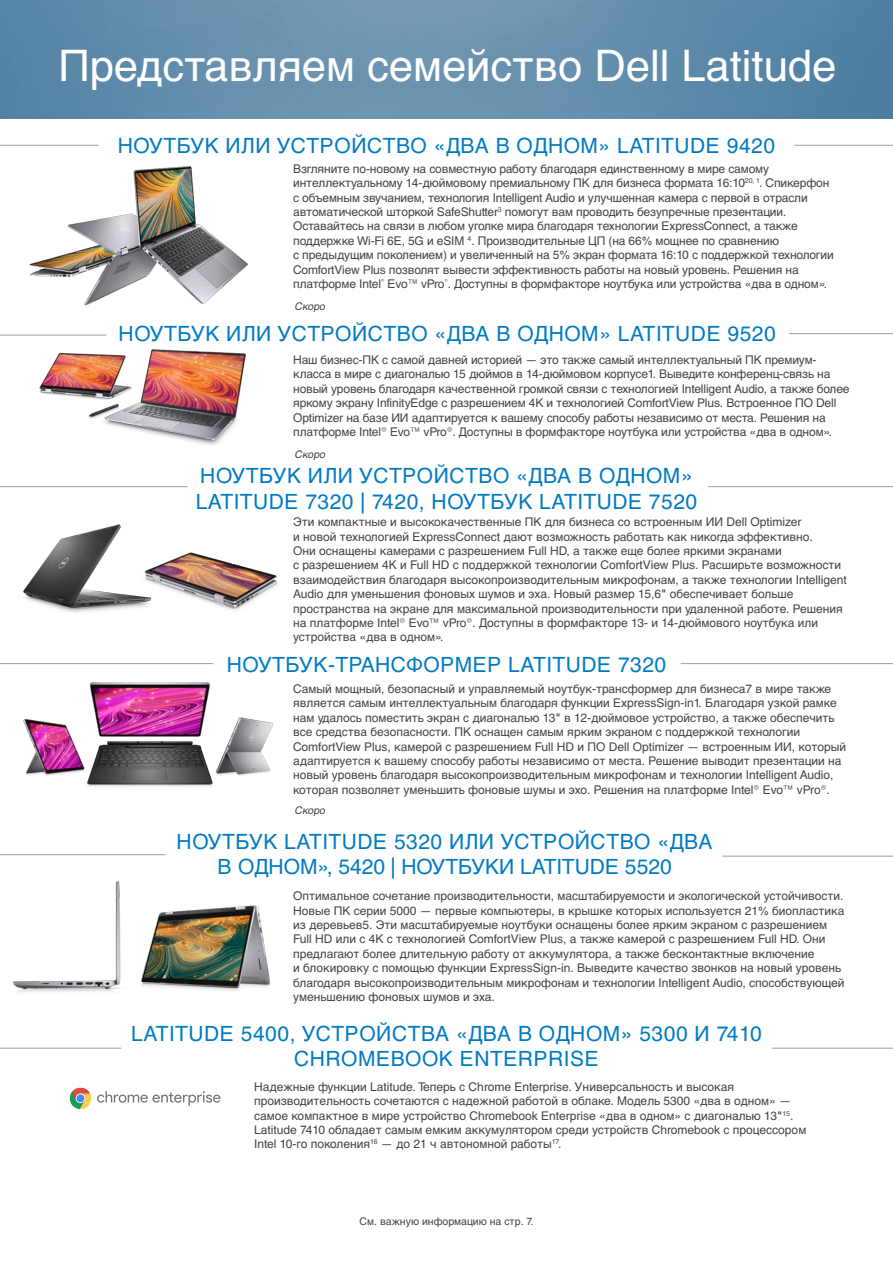
<style>
.page{position:relative;width:893px;height:1263px;background:#fff}
.page>*{position:absolute;margin:0;border:0;box-sizing:border-box;transform-origin:0 0}
.t1{font:43.5px "Helvetica Cyr Upright";color:#fff}
.t2{font:21px/25.2px "Helvetica Cyr Upright";letter-spacing:.025em;color:#007bc2}
.t3{font:21px/25.2px "Helvetica Cyr Upright";color:#007bc2;text-align:center}
.t4{font:12px/14.4px "Helvetica Cyr Upright";color:#454444}
.t5{font:10.5px "Helvetica Cyr Upright";color:#444}
.t6{font:italic 10.5px "Helvetica Cyr Upright";color:#454444}
</style>
<div class="page">
<hr style="left:0;top:486px;width:187px;height:1px;background:#a8a9ad">
<hr style="left:0;top:334px;width:106px;height:2px;background:#a8a9ad">
<hr style="left:0;top:663px;width:213px;height:1px;background:#a8a9ad">
<hr style="left:0;top:854px;width:166px;height:1px;background:#a8a9ad">
<hr style="left:0;top:145px;width:98px;height:1px;background:#a8a9ad">
<hr style="left:794px;top:145px;width:99px;height:1px;background:#a8a9ad">
<hr style="left:0;top:1048px;width:121px;height:1px;background:#a8a9ad">
<hr style="left:722px;top:856px;width:171px;height:1px;background:#a8a9ad">
<hr style="left:681px;top:663px;width:212px;height:1px;background:#a8a9ad">
<hr style="left:708px;top:486px;width:185px;height:1px;background:#a8a9ad">
<hr style="left:789px;top:333px;width:104px;height:1px;background:#a8a9ad">
<img style="left:0;top:0;width:893px;height:118px">
<hr style="left:772px;top:1048px;width:121px;height:1px;background:#a8a9ad">
<img style="left:163px;top:552px;width:115px;height:58px">
<img style="left:23px;top:524px;width:140px;height:89px">
<svg style="left:70px;top:1089px;width:21px;height:20px"></svg>
<svg style="left:70px;top:1087px;width:21px;height:22px"></svg>
<svg style="left:97px;top:1091px;width:123px;height:15px"></svg>
<img style="left:25px;top:144px;width:223px;height:192px">
<img style="left:39px;top:350px;width:206px;height:96px">
<img style="left:23px;top:682px;width:251px;height:105px">
<img style="left:141px;top:905px;width:130px;height:86px">
<img style="left:12px;top:881px;width:109px;height:111px">
<p class="t1" style="left:58px;top:42px;width:779px">Представляем семейство Dell Latitude</p>
<p class="t2" style="left:118px;top:133px;width:659px">НОУТБУК ИЛИ УСТРОЙСТВО «ДВА В ОДНОМ» LATITUDE 9420</p>
<p class="t4" style="left:293px;top:161px;width:542px">Взгляните по-новому на совместную работу благодаря единственному в мире самому интеллектуальному 14-дюймовому премиальному ПК для бизнеса формата 16:10<sup>20,</sup> <sup>1</sup>. Спикерфон с объемным звучанием, технология Intelligent Audio и улучшенная камера с первой в отрасли автоматической шторкой SafeShutter<sup>3</sup> помогут вам проводить безупречные презентации.<br>Оставайтесь на связи в любом уголке мира благодаря технологии ExpressConnect, а также поддержке Wi-Fi 6E, 5G и eSIM <sup>4</sup>. Производительные ЦП (на 66% мощнее по сравнению<br>с предыдущим поколением) и увеличенный на 5% экран формата 16:10 с поддержкой технологии ComfortView Plus позволят вывести эффективность работы на новый уровень. Решения на платформе Intel<sup>®</sup> Evo™ vPro<sup>®</sup>. Доступны в формфакторе ноутбука или устройства «два в одном».</p>
<p class="t6" style="left:295px;top:300px;width:34px">Скоро</p>
<p class="t2" style="left:119px;top:321px;width:659px">НОУТБУК ИЛИ УСТРОЙСТВО «ДВА В ОДНОМ» LATITUDE 9520</p>
<p class="t4" style="left:293px;top:353px;width:558px">Наш бизнес-ПК с самой давней историей — это также самый интеллектуальный ПК премиум&shy;класса в мире с диагональю 15 дюймов в 14-дюймовом корпусе1. Выведите конференц-связь на новый уровень благодаря качественной громкой связи с технологией Intelligent Audio, а также более яркому экрану InfinityEdge с разрешением 4K и технологией ComfortView Plus. Встроенное ПО Dell Optimizer на базе ИИ адаптируется к вашему способу работы независимо от места. Решения на платформе Intel® Evo™ vPro®. Доступны в формфакторе ноутбука или устройства «два в одном».</p>
<p class="t6" style="left:295px;top:449px;width:34px">Скоро</p>
<p class="t2" style="left:196px;top:463px;width:503px">НОУТБУК ИЛИ УСТРОЙСТВО «ДВА В ОДНОМ»<br>LATITUDE 7320 | 7420, НОУТБУК LATITUDE 7520</p>
<p class="t4" style="left:293px;top:515px;width:555px">Эти компактные и высококачественные ПК для бизнеса со встроенным ИИ Dell Optimizer<br>и новой технологией ExpressConnect дают возможность работать как никогда эффективно.<br>Они оснащены камерами с разрешением Full HD, а также еще более яркими экранами<br>с разрешением 4K и Full HD с поддержкой технологии ComfortView Plus. Расширьте возможности взаимодействия благодаря высокопроизводительным микрофонам, а также технологии Intelligent Audio для уменьшения фоновых шумов и эха. Новый размер 15,6" обеспечивает больше пространства на экране для максимальной производительности при удаленной работе. Решения на платформе Intel® Evo™ vPro®. Доступны в формфакторе 13- и 14-дюймового ноутбука или устройства «два в одном».</p>
<p class="t2" style="left:227px;top:652px;width:441px">НОУТБУК-ТРАНСФОРМЕР LATITUDE 7320</p>
<p class="t4" style="left:293px;top:682px;width:554px">Самый мощный, безопасный и управляемый ноутбук-трансформер для бизнеса7 в мире также является самым интеллектуальным благодаря функции ExpressSign-in1. Благодаря узкой рамке нам удалось поместить экран с диагональю 13" в 12-дюймовое устройство, а также обеспечить все средства безопасности. ПК оснащен самым ярким экраном с поддержкой технологии ComfortView Plus, камерой с разрешением Full HD и ПО Dell Optimizer — встроенным ИИ, который адаптируется к вашему способу работы независимо от места. Решение выводит презентации на новый уровень благодаря высокопроизводительным микрофонам и технологии Intelligent Audio, которая позволяет уменьшить фоновые шумы и эхо. Решения на платформе Intel® Evo™ vPro®.</p>
<p class="t6" style="left:295px;top:804px;width:34px">Скоро</p>
<p class="t3" style="left:177px;top:829px;width:537px">НОУТБУК LATITUDE 5320 ИЛИ УСТРОЙСТВО «ДВА<br>В ОДНОМ», 5420 | НОУТБУКИ LATITUDE 5520</p>
<p class="t4" style="left:293px;top:889px;width:553px">Оптимальное сочетание производительности, масштабируемости и экологической устойчивости.<br>Новые ПК серии 5000 — первые компьютеры, в крышке которых используется 21% биопластика из деревьев5. Эти масштабируемые ноутбуки оснащены более ярким экраном с разрешением Full HD или с 4K с технологией ComfortView Plus, а также камерой с разрешением Full HD. Они предлагают более длительную работу от аккумулятора, а также бесконтактные включение<br>и блокировку с помощью функции ExpressSign-in. Выведите качество звонков на новый уровень благодаря высокопроизводительным микрофонам и технологии Intelligent Audio, способствующей уменьшению фоновых шумов и эха.</p>
<p class="t2" style="left:131px;top:1021px;width:632px;text-align:center">LATITUDE 5400, УСТРОЙСТВА «ДВА В ОДНОМ» 5300 И 7410<br>CHROMEBOOK ENTERPRISE</p>
<p class="t4" style="left:254px;top:1079px;width:554px">Надежные функции Latitude. Теперь с Chrome Enterprise. Универсальность и высокая производительность сочетаются с надежной работой в облаке. Модель 5300 «два в одном» — самое компактное в мире устройство Chromebook Enterprise «два в одном» с диагональю 13"<sup>15</sup>.<br>Latitude 7410 обладает самым емким аккумулятором среди устройств Chromebook с процессором Intel 10-го поколения<sup>16</sup> — до 21 ч автономной работы<sup>17</sup>.</p>
<p class="t5" style="left:360px;top:1216px;width:175px">См. важную информацию на стр. 7.</p>
</div>
